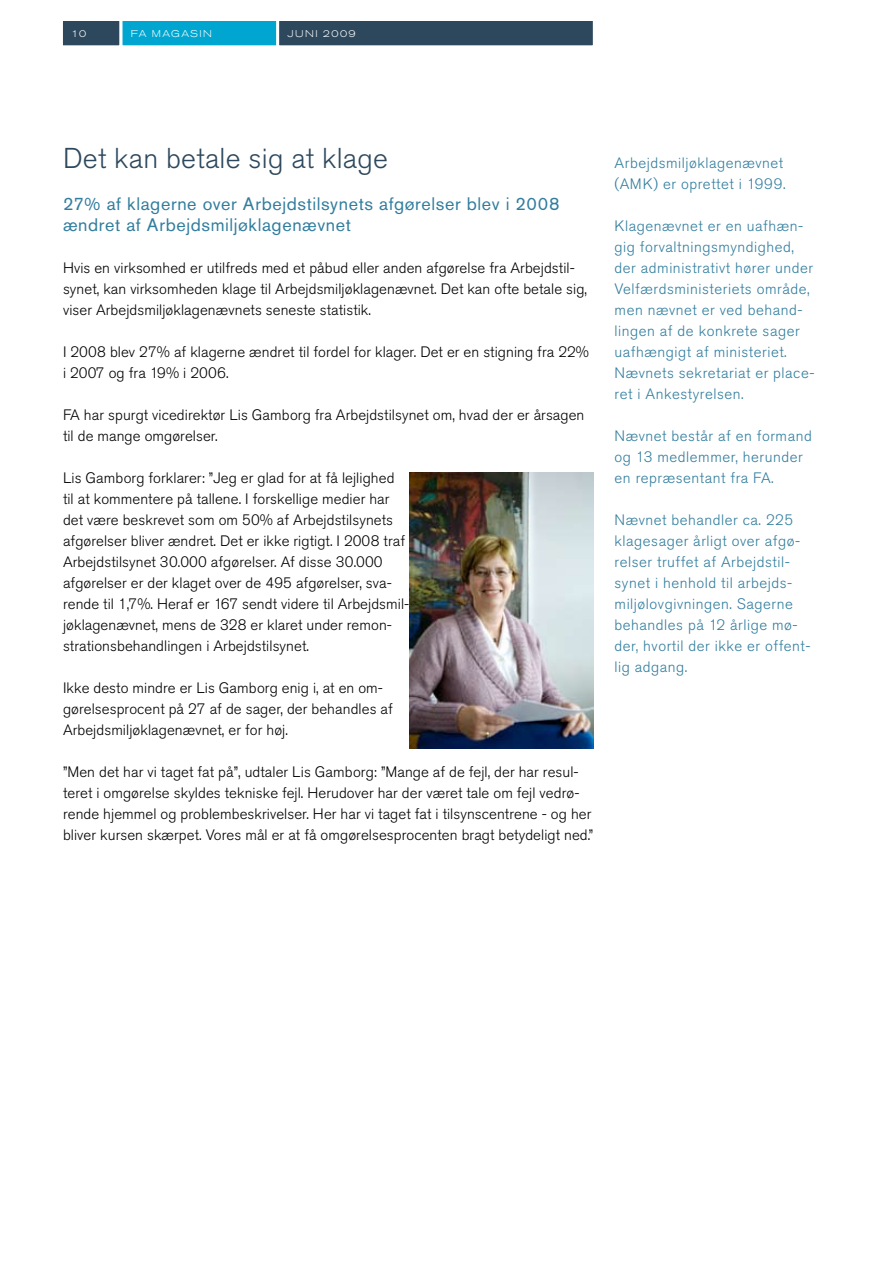
<style>
.page{position:relative;width:893px;height:1263px;background:#fff}
.page>*{position:absolute;margin:0;border:0;box-sizing:border-box;transform-origin:0 0}
.t1{font:300 28.5px "Akzidenz Grotesk Std";letter-spacing:.01em;color:#2d485d}
.t2{font:18px/21px "Akzidenz Grotesk Std";letter-spacing:.035em;color:#317d9e}
.t3{font:300 15px/21px "Akzidenz Grotesk Std";letter-spacing:.005em;color:#000}
.t4{font:300 15px/21px "Akzidenz Grotesk Std";letter-spacing:.035em;color:#317d9e}
.t5{font:300 expanded 9.75px "Akzidenz Grotesk Std";letter-spacing:.14em;color:#fff}
</style>
<div class="page">
<div style="left:121px;top:20px;width:157px;height:27px;background:#00a5d0"></div>
<div style="left:119px;top:18px;width:161px;height:30px;border:3px solid #fff"></div>
<div style="left:278px;top:20px;width:316px;height:27px;background:#2d485d"></div>
<div style="left:276px;top:18px;width:320px;height:30px;border:3px solid #fff"></div>
<div style="left:61px;top:20px;width:60px;height:27px;background:#2d485d"></div>
<div style="left:60px;top:18px;width:62px;height:30px;border:3px solid #fff"></div>
<img style="left:410px;top:472px;width:184px;height:277px">
<p class="t5" style="left:71px;top:28px;width:16px">10</p>
<p class="t5" style="left:131px;top:28px;width:81px">FA MAGASIN</p>
<p class="t5" style="left:288px;top:28px;width:69px">ju ni 2009</p>
<h1 class="t1" style="left:63px;top:142px;width:327px">Det kan betale sig at klage</h1>
<p class="t2" style="left:63px;top:193px;width:498px">27% af klagerne over Arbejdstilsynets afgørelser blev i 2008 ændret af Arbejdsmiljøklagenævnet</p>
<p class="t3" style="left:63px;top:258px;width:525px">Hvis en virksomhed er utilfreds med et påbud eller anden afgørelse fra Arbejdstil&shy;synet, kan virksomheden klage til Arbejdsmiljøklagenævnet. Det kan ofte betale sig, viser Arbejdsmiljøklagenævnets seneste statistik.</p>
<p class="t3" style="left:63px;top:342px;width:528px">I 2008 blev 27% af klagerne ændret til fordel for klager. Det er en stigning fra 22% i 2007 og fra 19% i 2006.</p>
<p class="t3" style="left:63px;top:405px;width:523px">FA har spurgt vicedirektør Lis Gamborg fra Arbejdstilsynet om, hvad der er årsagen til de mange omgørelser.</p>
<p class="t3" style="left:63px;top:468px;width:348px">Lis Gamborg forklarer: ”Jeg er glad for at få lejlighed<br>til at kommentere på tallene. I forskellige medier har det være beskrevet som om 50% af Arbejdstilsynets afgørelser bliver ændret. Det er ikke rigtigt. I 2008 traf Arbejdstilsynet 30.000 afgørelser. Af disse 30.000 afgørelser er der klaget over de 495 afgørelser, sva&shy;rende til 1,7%. Heraf er 167 sendt videre til Arbejdsmil&shy;jøklagenævnet, mens de 328 er klaret under remon&shy;strationsbehandlingen i Arbejdstilsynet.</p>
<p class="t3" style="left:63px;top:678px;width:331px">Ikke desto mindre er Lis Gamborg enig i, at en om&shy;gørelsesprocent på 27 af de sager, der behandles af<br>Arbejdsmiljøklagenævnet, er for høj.</p>
<p class="t3" style="left:63px;top:762px;width:532px">”Men det har vi taget fat på”, udtaler Lis Gamborg: ”Mange af de fejl, der har resul&shy;teret i omgørelse skyldes tekniske fejl. Herudover har der været tale om fejl vedrø&shy;rende hjemmel og problembeskrivelser. Her har vi taget fat i tilsynscentrene - og her bliver kursen skærpet. Vores mål er at få omgørelsesprocenten bragt betydeligt ned.”</p>
<p class="t4" style="left:615px;top:153px;width:173px">Arbejdsmiljøklagenævnet (AMK) er oprettet i 1999.</p>
<p class="t4" style="left:615px;top:216px;width:201px">Klagenævnet er en uafhæn&shy;gig forvaltningsmyndighed, der administrativt hører under<br>Velfærdsministeriets område, men nævnet er ved behand&shy;lingen af de konkrete sager uafhængigt af ministeriet.<br>Nævnets sekretariat er place&shy;ret i Ankestyrelsen.</p>
<p class="t4" style="left:615px;top:426px;width:199px">Nævnet består af en formand og 13 medlemmer, herunder en repræsentant fra FA.</p>
<p class="t4" style="left:615px;top:510px;width:197px">Nævnet behandler ca. 225 klagesager årligt over afgø&shy;relser truffet af Arbejdstil&shy;synet i henhold til arbejds&shy;miljølovgivningen. Sagerne behandles på 12 årlige mø&shy;der, hvortil der ikke er offent&shy;lig adgang.</p>
</div>
